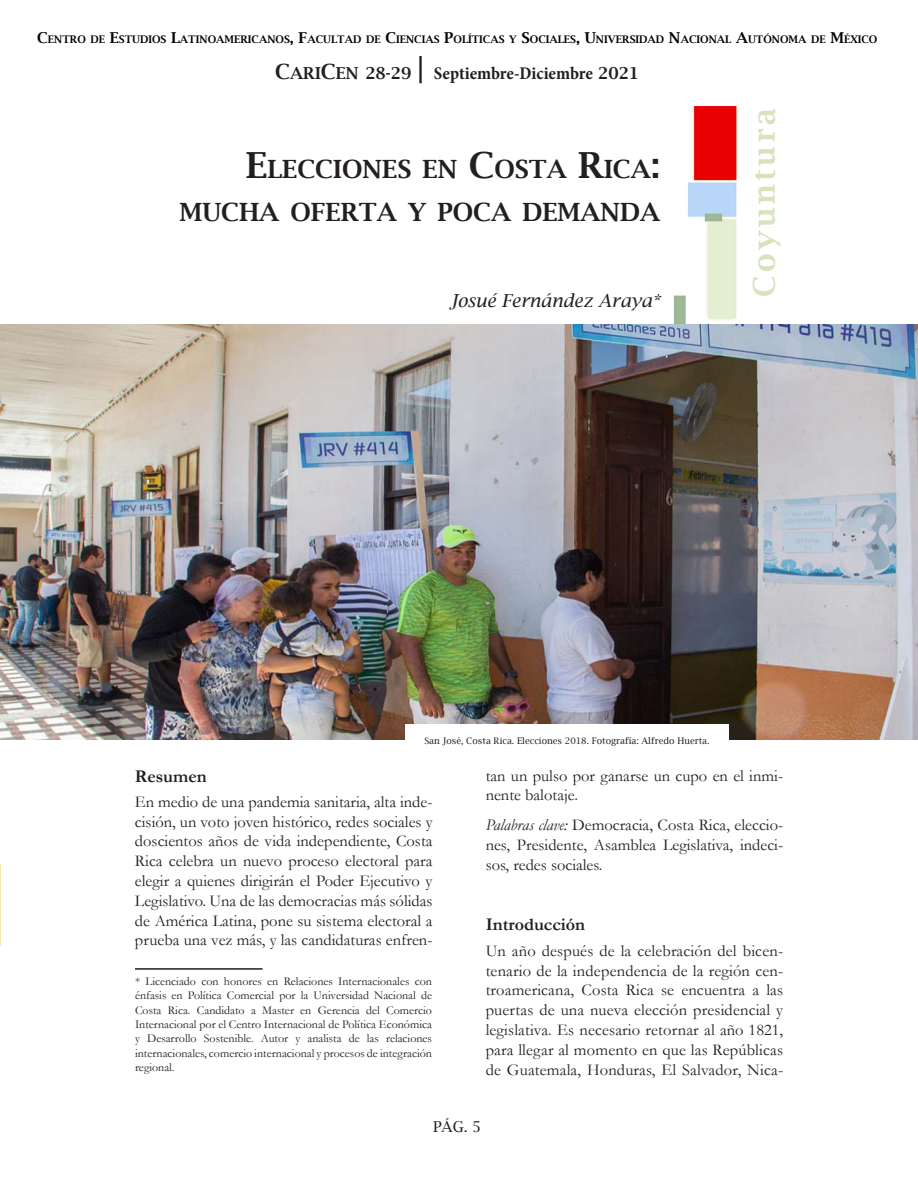
<style>
.page{position:relative;width:918px;height:1188px;background:#fff}
.page>*{position:absolute;margin:0;border:0;box-sizing:border-box;transform-origin:0 0}
.t1{font:600 30px "Lucida Bright";letter-spacing:.12em;color:#d6e3bc}
.titulo{font:600 25.2px/43.2px "Lucida Bright";color:#231f20;text-align:right}
.t2{font:700 condensed 18px "Minion Pro";letter-spacing:-.005em;color:#231f20}
.autor{font:italic 18px "Lucida Bright";color:#231f20}
.editorial_tit{font:700 18px "Garamond";color:#231f20}
.cont_y_editorial{font:16.5px/19.8px "Garamond";color:#231f20;text-align:justify}
.t3{font:15px "Lucida Bright";color:#231f20}
.citas{font:12px/14.4px "Garamond";color:#231f20;text-align:justify}
.t4{font:600 10.5px "Lucida Bright";color:#000}
.credito_img{font:9px "Lucida Bright";color:#231f20}
.s1{font-size:15px}
.s2{font-family:"Lucida Bright";font-weight:600;font-stretch:normal;font-size:21px}
.s3{font-family:"Lucida Bright";font-weight:600;font-stretch:normal;font-size:16.5px}
.s4{font-family:"Lucida Bright";font-weight:600;font-stretch:normal;font-size:30px}
.s5{font-size:36px}
.s6{font-style:italic}
</style>
<div class="page">
<hr style="left:0;top:864px;width:1px;height:82px;background:#f0eca6">
<img style="left:673px;top:106px;width:64px;height:218px">
<img style="left:0;top:324px;width:918px;height:415px">
<div style="left:405px;top:724px;width:324px;height:32px;background:#fff"></div>
<hr style="left:135px;top:968px;width:128px;height:2px;background:#231f20">
<p class="t4" style="left:37px;top:33px;width:842px"><span class="s1">C</span>ENTRO DE <span class="s1">E</span>STUDIOS <span class="s1">L</span>ATINOAMERICANOS<span class="s1">, F</span>ACULTAD DE <span class="s1">C</span>IENCIAS <span class="s1">P</span>OLÍTICAS Y <span class="s1">S</span>OCIALES<span class="s1">, U</span>NIVERSIDAD <span class="s1">N</span>ACIONAL <span class="s1">A</span>UTÓNOMA DE <span class="s1">M</span>ÉXICO</p>
<p class="t2" style="left:275px;top:61px;width:366px"><span class="s2">C</span><span class="s3">ARI</span><span class="s2">C</span><span class="s3">EN 28-29</span> <span class="s4">|</span> Septiembre-Diciembre <span class="s3">2021</span></p>
<p class="titulo" style="left:180px;top:147px;width:482px"><span class="s5">E</span>LECCIONES EN <span class="s5">C</span>OSTA <span class="s5">R</span>ICA<span class="s5">:<br></span>MUCHA OFERTA Y POCA DEMANDA</p>
<p class="autor" style="left:450px;top:291px;width:212px">Josué Fernández Araya*</p>
<p class="t1" style="left:747px;top:297px;width:191px;rotate:-90deg">Coyuntura</p>
<p class="credito_img" style="left:424px;top:736px;width:287px">San José, Costa Rica. Elecciones 2018. Fotografía: Alfredo Huerta.</p>
<p class="editorial_tit" style="left:135px;top:765px;width:73px">Resumen</p>
<p class="cont_y_editorial" style="left:135px;top:792px;width:299px">En medio de una pandemia sanitaria, alta inde&shy;cisión, un voto joven histórico, redes sociales y doscientos años de vida independiente, Costa Rica celebra un nuevo proceso electoral para elegir a quienes dirigirán el Poder Ejecutivo y Legislativo. Una de las democracias más sólidas de América Latina, pone su sistema electoral a prueba una vez más, y las candidaturas enfren-</p>
<p class="citas" style="left:135px;top:974px;width:299px">* Licenciado con honores en Relaciones Internacionales con énfasis en Política Comercial por la Universidad Nacional de Costa Rica. Candidato a Master en Gerencia del Comercio Internacional por el Centro Internacional de Política Económica y Desarrollo Sostenible. Autor y analista de las relaciones internacionales, comercio internacional y procesos de integración regional.</p>
<p class="cont_y_editorial" style="left:486px;top:765px;width:299px">tan un pulso por ganarse un cupo en el inmi&shy;nente balotaje.</p>
<p class="cont_y_editorial" style="left:486px;top:815px;width:299px"><span class="s6">Palabras clave:</span> Democracia, Costa Rica, eleccio&shy;nes, Presidente, Asamblea Legislativa, indeci&shy;sos, redes sociales.</p>
<p class="editorial_tit" style="left:486px;top:914px;width:101px">Introducción</p>
<p class="cont_y_editorial" style="left:486px;top:941px;width:299px">Un año después de la celebración del bicen&shy;tenario de la independencia de la región cen&shy;troamericana, Costa Rica se encuentra a las puertas de una nueva elección presidencial y legislativa. Es necesario retornar al año 1821, para llegar al momento en que las Repúblicas de Guatemala, Honduras, El Salvador, Nica-</p>
<p class="t3" style="left:433px;top:1118px;width:50px">PÁG. 5</p>
</div>
